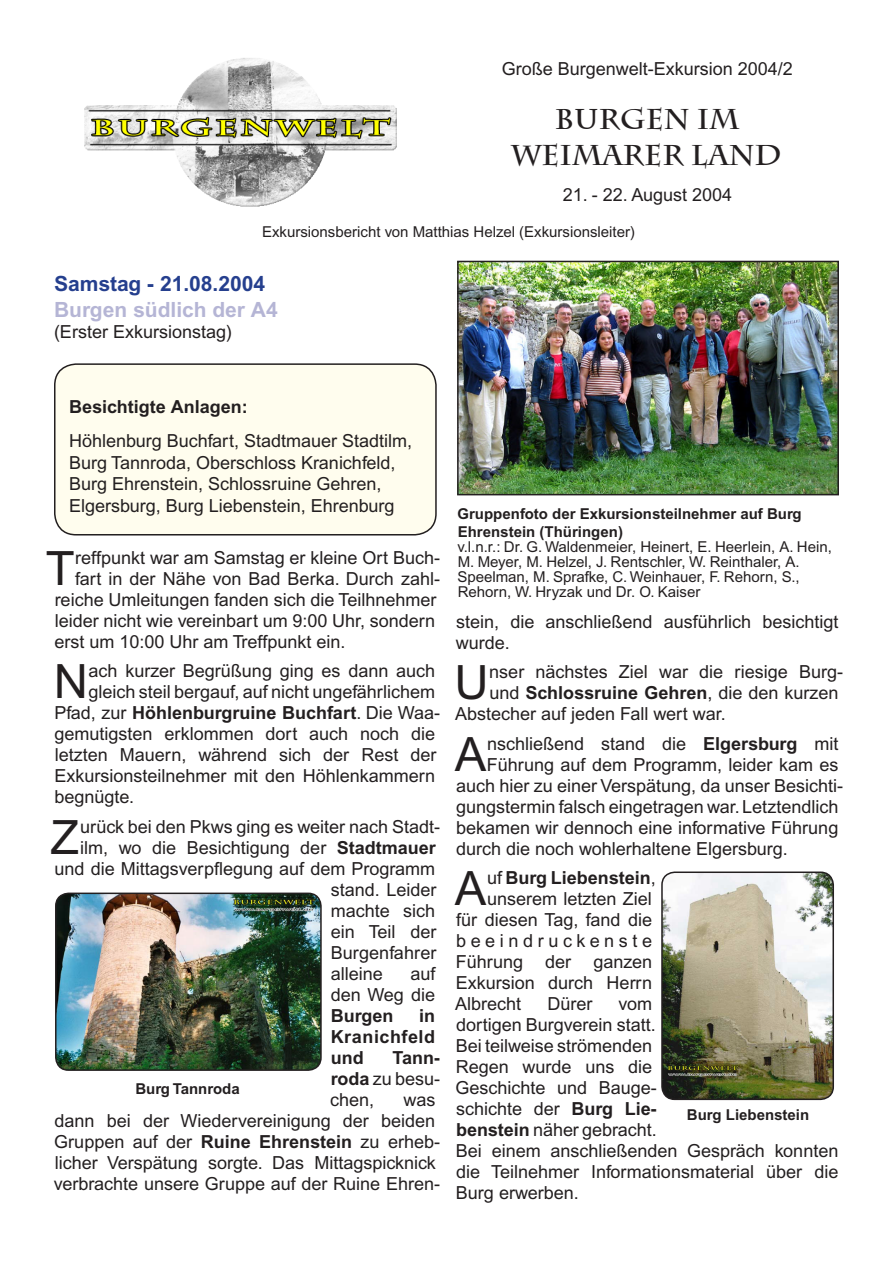
<style>
.page{position:relative;width:893px;height:1263px;background:#fff}
.page>*{position:absolute;margin:0;border:0;box-sizing:border-box;transform-origin:0 0}
.t1{font:47.4px "Arial";color:#231f20}
.t2{font:700 28.5px/36px "Charlesworth";color:#231f20;text-align:center}
.t3{font:700 21px/25.2px "Arial";color:#253f8e}
.t4{font:18px/21px "Arial";color:#231f20}
.t5{font:700 18px/21px "Arial";color:#231f20;text-align:justify}
.t6{font:18px "Arial";letter-spacing:.255em;color:#231f20}
.t7{font:15px/15px "Arial";color:#231f20}
.t8{font:700 15px/18px "Arial";color:#231f20}
.s1{color:#b5b5d5}
.s2{font-weight:700}
.s3{font-weight:400}
</style>
<div class="page">
<img style="left:84px;top:58px;width:313px;height:149px">
<div style="left:54px;top:363px;width:383px;height:172px;background:#fffdee"></div>
<img style="left:55px;top:892px;width:267px;height:178px">
<img style="left:661px;top:871px;width:173px;height:228px">
<img style="left:460px;top:264px;width:376px;height:228px">
<div style="left:457px;top:261px;width:382px;height:234px;border:2px solid #231f20"></div>
<p class="t4" style="left:502px;top:59px;width:292px">Große Burgenwelt-Exkursion 2004/2</p>
<p class="t2" style="left:511px;top:102px;width:271px">BURGEN IM<br>WEIMARER LAND</p>
<p class="t4" style="left:563px;top:185px;width:171px">21. - 22. August 2004</p>
<p class="t7" style="left:262px;top:224px;width:375px">Exkursionsbericht von Matthias Helzel (Exkursionsleiter)</p>
<p class="t3" style="left:54px;top:272px;width:225px">Samstag - 21.08.2004<br><span class="s1">Burgen südlich der A4</span></p>
<p class="t4" style="left:54px;top:322px;width:180px">(Erster Exkursionstag)</p>
<p class="t4" style="left:69px;top:389px;width:344px;line-height:34.3px"><span class="s2">Besichtigte Anlagen:<br></span>Höhlenburg Buchfart, Stadtmauer Stadtilm,</p>
<p class="t4" style="left:69px;top:451px;width:328px;line-height:21.6px">Burg Tannroda, Oberschloss Kranichfeld,<br>Burg Ehrenstein, Schlossruine Gehren,<br>Elgersburg, Burg Liebenstein, Ehrenburg</p>
<p class="t1" style="left:46px;top:540px;width:30px">T</p>
<p class="t4" style="left:75px;top:547px;width:366px">reffpunkt war am Samstag er kleine Ort Buch-</p>
<p class="t4" style="left:75px;top:568px;width:366px">fart in der Nähe von Bad Berka. Durch zahl-</p>
<p class="t4" style="left:55px;top:589px;width:383px">reiche Umleitungen fanden sich die Teilhnehmer</p>
<p class="t4" style="left:55px;top:610px;width:382px">leider nicht wie vereinbart um 9:00 Uhr, sondern</p>
<p class="t4" style="left:55px;top:631px;width:293px">erst um 10:00 Uhr am Treffpunkt ein.</p>
<p class="t1" style="left:54px;top:654px;width:36px">N</p>
<p class="t4" style="left:89px;top:660px;width:348px">ach kurzer Begrüßung ging es dann auch</p>
<p class="t4" style="left:89px;top:681px;width:348px">gleich steil bergauf, auf nicht ungefährlichem</p>
<p class="t5" style="left:54px;top:702px;width:387px"><span class="s3">Pfad, zur</span> Höhlenburgruine Buchfart<span class="s3">. Die Waa-</span></p>
<p class="t4" style="left:55px;top:723px;width:382px">gemutigsten erklommen dort auch noch die</p>
<p class="t4" style="left:55px;top:744px;width:383px">letzten Mauern, während sich der Rest der</p>
<p class="t4" style="left:54px;top:765px;width:382px">Exkursionsteilnehmer mit den Höhlenkammern</p>
<p class="t4" style="left:55px;top:786px;width:81px">begnügte.</p>
<p class="t1" style="left:51px;top:809px;width:30px">Z</p>
<p class="t4" style="left:80px;top:816px;width:361px">urück bei den Pkws ging es weiter nach Stadt-</p>
<p class="t4" style="left:80px;top:837px;width:357px">ilm, wo die Besichtigung der <span class="s2">Stadtmauer</span></p>
<p class="t4" style="left:55px;top:858px;width:382px">und die Mittagsverpflegung auf dem Programm</p>
<p class="t4" style="left:331px;top:879px;width:107px">stand. Leider</p>
<p class="t4" style="left:331px;top:900px;width:106px">machte sich</p>
<p class="t4" style="left:331px;top:921px;width:107px">ein Teil der</p>
<p class="t4" style="left:331px;top:942px;width:107px">Burgenfahrer</p>
<p class="t4" style="left:331px;top:963px;width:54px">alleine</p>
<p class="t4" style="left:331px;top:963px;width:106px;text-align:justify;text-indent:80px">auf den Weg die <span class="s2">Burgen</span></p>
<p class="t5" style="left:331px;top:1005px;width:106px;text-indent:89px">in Kranichfeld und</p>
<p class="t4" style="left:330px;top:1047px;width:112px;text-align:justify;text-indent:62px"><span class="s2">Tann&shy;roda</span> zu besu&shy;chen,</p>
<p class="t8" style="left:135px;top:1080px;width:106px">Burg Tannroda</p>
<p class="t4" style="left:54px;top:1089px;width:388px;text-indent:350px">was dann bei der Wiedervereinigung der beiden Gruppen auf der <span class="s2">Ruine Ehrenstein</span> zu erheb&shy;licher Verspätung sorgte. Das Mittagspicknick verbrachte unsere Gruppe auf der Ruine Ehren-</p>
<p class="t8" style="left:457px;top:505px;width:346px">Gruppenfoto der Exkursionsteilnehmer auf Burg<br>Ehrenstein (Thüringen)</p>
<p class="t7" style="left:457px;top:540px;width:376px">v.l.n.r.: Dr. G. Waldenmeier, Heinert, E. Heerlein, A. Hein, M. Meyer, M. Helzel, J. Rentschler, W. Reinthaler, A.<br>Speelman, M. Sprafke, C. Weinhauer, F. Rehorn, S., Rehorn, W. Hryzak und Dr. O. Kaiser</p>
<p class="t4" style="left:456px;top:611px;width:384px">stein, die anschließend ausführlich besichtigt wurde.</p>
<p class="t1" style="left:455px;top:655px;width:36px">U</p>
<p class="t4" style="left:489px;top:661px;width:355px">nser nächstes Ziel war die riesige Burg-</p>
<p class="t5" style="left:489px;top:682px;width:350px"><span class="s3">und</span> Schlossruine Gehren<span class="s3">, die den kurzen</span></p>
<p class="t4" style="left:455px;top:703px;width:272px">Abstecher auf jeden Fall wert war.</p>
<p class="t1" style="left:455px;top:726px;width:33px">A</p>
<p class="t4" style="left:487px;top:733px;width:353px">nschließend stand die <span class="s2">Elgersburg</span> mit</p>
<p class="t4" style="left:487px;top:754px;width:353px">Führung auf dem Programm, leider kam es</p>
<p class="t4" style="left:456px;top:775px;width:389px">auch hier zu einer Verspätung, da unser Besichti-</p>
<p class="t4" style="left:456px;top:796px;width:384px">gungstermin falsch eingetragen war. Letztendlich</p>
<p class="t4" style="left:456px;top:817px;width:384px">bekamen wir dennoch eine informative Führung</p>
<p class="t4" style="left:456px;top:838px;width:333px">durch die noch wohlerhaltene Elgersburg.</p>
<p class="t1" style="left:455px;top:861px;width:33px">A</p>
<p class="t5" style="left:487px;top:867px;width:170px"><span class="s3">uf</span> Burg Liebenstein<span class="s3">,</span></p>
<p class="t4" style="left:487px;top:888px;width:166px">unserem letzten Ziel</p>
<p class="t4" style="left:456px;top:909px;width:197px">für diesen Tag, fand die</p>
<p class="t6" style="left:456px;top:930px;width:197px">beeindruckenste</p>
<p class="t4" style="left:456px;top:951px;width:198px">Führung der ganzen</p>
<p class="t4" style="left:456px;top:972px;width:198px">Exkursion durch Herrn</p>
<p class="t4" style="left:455px;top:993px;width:68px">Albrecht</p>
<p class="t4" style="left:547px;top:993px;width:46px">Dürer</p>
<p class="t4" style="left:456px;top:993px;width:384px;text-indent:163px">vom<br>dortigen Burgverein statt.<br>Bei teilweise strömenden<br>Regen wurde uns die<br>Geschichte und Bauge-<br>schichte der <span class="s2">Burg Lie-<br>benstein</span> näher gebracht.<br>Bei einem anschließenden Gespräch konnten die Teilnehmer Informationsmaterial über die<br>Burg erwerben.</p>
<p class="t8" style="left:687px;top:1106px;width:124px">Burg Liebenstein</p>
</div>
